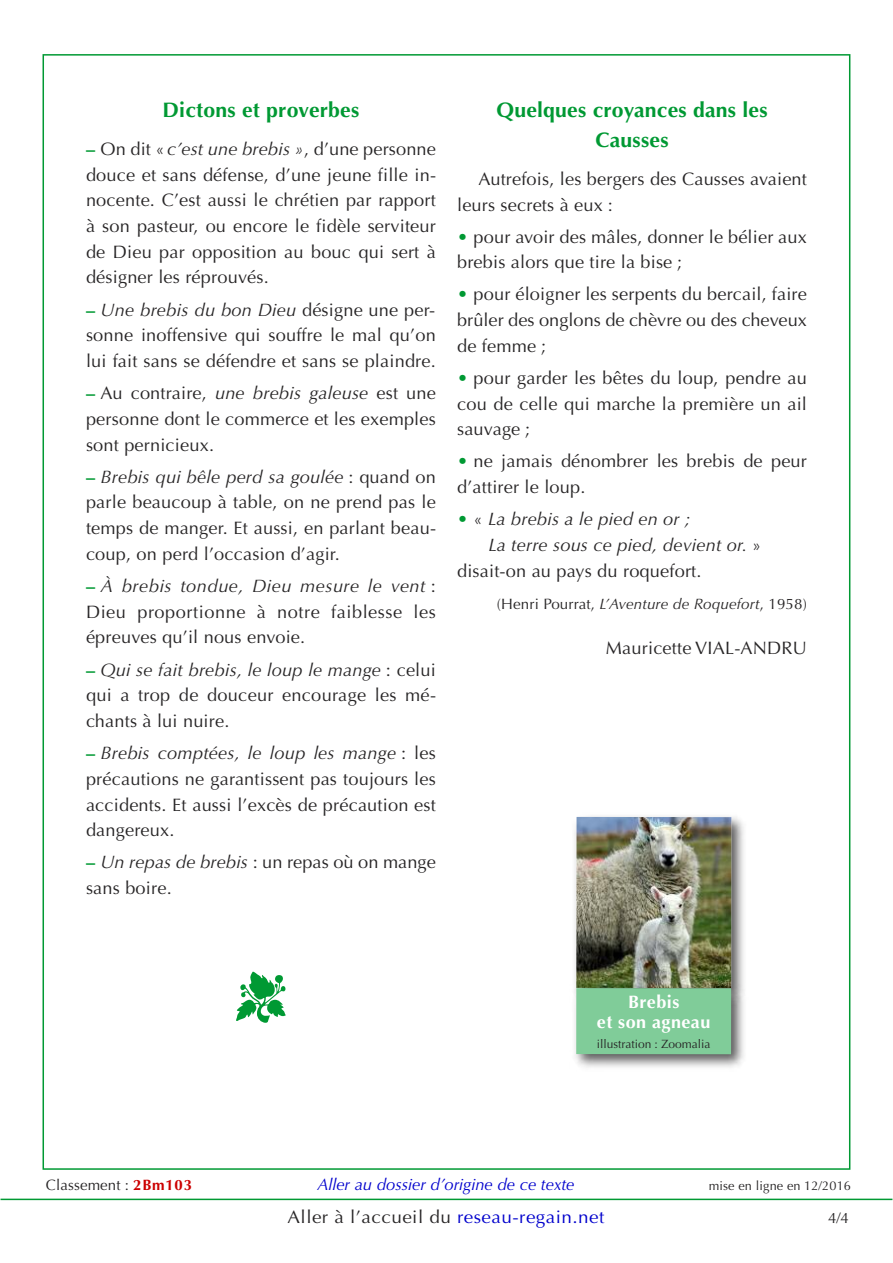
<style>
.page{position:relative;width:893px;height:1263px;background:#fff}
.page>*{position:absolute;margin:0;border:0;box-sizing:border-box;transform-origin:0 0}
.t1{font:700 21px/30px "Optima";letter-spacing:.01em;color:#093;text-align:center}
.t2{font:18px/25.7px "Optima";letter-spacing:.01em;color:#272526;text-align:justify}
.t3{font:italic 18px "Optima";letter-spacing:.01em;color:#272526}
.t4{font:18px "Optima";letter-spacing:.01em;color:#272526;scale:1.05 1}
.t5{font:700 18px/20.1px "Optima";letter-spacing:.025em;color:#fff;text-align:center}
.t6{font:italic 16.5px "Optima";color:#00c}
.t7{font:italic 15px "Optima";letter-spacing:.01em;color:#272526}
.t8{font:15px "Optima";letter-spacing:.01em;color:#272526}
.t9{font:12.75px "Optima";letter-spacing:.01em;color:#272526}
.t10{font:12px "Optima";color:#272526}
.s1{font-weight:700;color:#093}
.s2{font-style:italic}
.s3{color:#093}
.s4{font-style:normal;color:#093}
.s5{font-style:normal}
.s6{font-weight:700;color:#c00}
.s7{color:#00c}
</style>
<div class="page">
<hr style="left:1px;top:1198px;width:891px;height:2px;background:#093">
<img style="left:574px;top:816px;width:170px;height:166px">
<img style="left:576px;top:817px;width:155px;height:165px">
<img style="left:574px;top:982px;width:170px;height:86px">
<div style="left:576px;top:988px;width:155px;height:66px;background:#80cc99"></div>
<p class="t1" style="left:163px;top:95px;width:198px">Dictons et proverbes</p>
<p class="t2" style="left:86px;top:136px;width:351px"><span class="s1">–</span> On dit « <span class="s2">c’est une brebis »</span>, d’une personne douce et sans défense, d’une jeune fille in&shy;nocente. C’est aussi le chrétien par rapport à son pasteur, ou encore le fidèle serviteur de Dieu par opposition au bouc qui sert à désigner les réprouvés.</p>
<p class="t2" style="left:86px;top:297px;width:351px"><span class="s1">–</span> <span class="s2">Une brebis du bon Dieu</span> désigne une per&shy;sonne inoffensive qui souffre le mal qu’on lui fait sans se défendre et sans se plaindre.</p>
<p class="t2" style="left:86px;top:380px;width:351px"><span class="s1">–</span> Au contraire, <span class="s2">une brebis galeuse</span> est une personne dont le commerce et les exemples sont pernicieux.</p>
<p class="t2" style="left:86px;top:464px;width:351px"><span class="s1">–</span> <span class="s2">Brebis qui bêle perd sa goulée</span> : quand on parle beaucoup à table, on ne prend pas le temps de manger. Et aussi, en parlant beau&shy;coup, on perd l’occasion d’agir.</p>
<p class="t2" style="left:86px;top:573px;width:351px"><span class="s1">–</span> <span class="s2">À brebis tondue, Dieu mesure le vent</span> :<br>Dieu proportionne à notre faiblesse les épreuves qu’il nous envoie.</p>
<p class="t2" style="left:86px;top:657px;width:351px"><span class="s1">–</span> <span class="s2">Qui se fait brebis, le loup le mange</span> : celui qui a trop de douceur encourage les mé&shy;chants à lui nuire.</p>
<p class="t2" style="left:86px;top:740px;width:351px"><span class="s1">–</span> <span class="s2">Brebis comptées, le loup les mange</span> : les précautions ne garantissent pas toujours les accidents. Et aussi l’excès de précaution est dangereux.</p>
<p class="t2" style="left:86px;top:850px;width:351px"><span class="s1">–</span> <span class="s2">Un repas de brebis</span> : un repas où on mange sans boire.</p>
<p class="t1" style="left:496px;top:95px;width:273px">Quelques croyances dans les<br>Causses</p>
<p class="t2" style="left:457px;top:166px;width:351px;text-indent:21px">Autrefois, les bergers des Causses avaient leurs secrets à eux :</p>
<p class="t2" style="left:457px;top:224px;width:351px"><span class="s3">•</span> pour avoir des mâles, donner le bélier aux brebis alors que tire la bise ;</p>
<p class="t2" style="left:457px;top:282px;width:351px"><span class="s3">•</span> pour éloigner les serpents du bercail, faire brûler des onglons de chèvre ou des cheveux de femme ;</p>
<p class="t2" style="left:457px;top:365px;width:351px"><span class="s3">•</span> pour garder les bêtes du loup, pendre au cou de celle qui marche la première un ail sauvage ;</p>
<p class="t2" style="left:457px;top:449px;width:351px"><span class="s3">•</span> ne jamais dénombrer les brebis de peur d’attirer le loup.</p>
<p class="t3" style="left:457px;top:509px;width:235px"><span class="s4">•</span> <span class="s5">«</span> La brebis a le pied en or ;</p>
<p class="t3" style="left:489px;top:534px;width:274px">La terre sous ce pied, devient or. <span class="s5">»</span></p>
<p class="t2" style="left:457px;top:558px;width:246px">disait-on au pays du roquefort.</p>
<p class="t7" style="left:497px;top:595px;width:311px"><span class="s5">(Henri Pourrat,</span> L’Aventure de Roquefort<span class="s5">, 1958)</span></p>
<p class="t2" style="left:606px;top:635px;width:202px">Mauricette VIAL-ANDRU</p>
<p class="t5" style="left:597px;top:992px;width:115px">Brebis<br>et son agneau</p>
<p class="t10" style="left:597px;top:1037px;width:115px">illustration : Zoomalia</p>
<p class="t8" style="left:46px;top:1176px;width:148px">Classement : <span class="s6">2Bm103</span></p>
<p class="t6" style="left:317px;top:1175px;width:259px">Aller au dossier d’origine de ce texte</p>
<p class="t9" style="left:709px;top:1178px;width:144px">mise en ligne en 12/2016</p>
<p class="t4" style="left:288px;top:1207px;width:303px">Aller à l’accueil du <span class="s7">reseau-regain.net</span></p>
<p class="t8" style="left:828px;top:1210px;width:22px">4/4</p>
</div>
